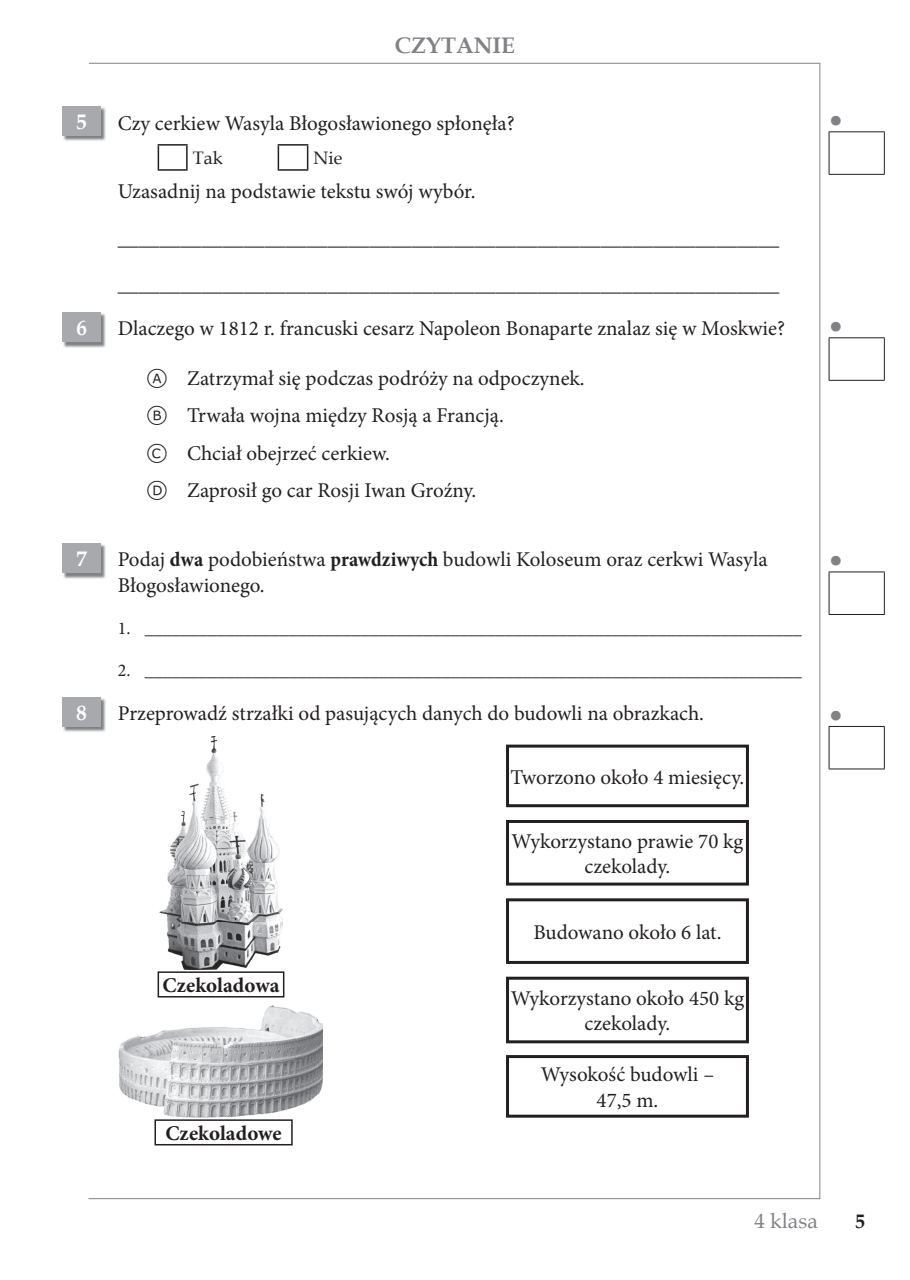
<style>
.page{position:relative;width:910px;height:1280px;background:#fff}
.page>*{position:absolute;margin:0;border:0;box-sizing:border-box;transform-origin:0 0}
.t1{font:700 22.5px "Book Antiqua";color:#808285}
.t2{font:22.5px "Arial";color:#808285}
.t3{font:21px/25.2px "Minion Pro";color:#231f20;text-align:center}
.t4{font:700 21px "Minion Pro";color:#231f20}
.t5{font:21px "Book Antiqua";color:#808285}
.t6{font:700 21px "Book Antiqua";color:#fff}
.t7{font:700 19.5px "Book Antiqua";color:#231f20}
.t8{font:18px "Minion Pro";color:#231f20}
.t9{font:18px "Book Antiqua";color:#231f20}
.s1{font-family:"TIMSS options";font-size:24px}
.s2{font-weight:700;font-stretch:condensed}
</style>
<div class="page">
<hr style="left:89px;top:63px;width:731px;height:1px;background:#808285">
<hr style="left:819px;top:63px;width:1px;height:1136px;background:#808285">
<hr style="left:88px;top:1198px;width:732px;height:1px;background:#808285">
<img style="left:63px;top:107px;width:43px;height:34px">
<div style="left:63px;top:106px;width:38px;height:30px;background:#a8a9ad"></div>
<svg style="left:158px;top:146px;width:1px;height:23px"></svg>
<hr style="left:158px;top:144px;width:30px;height:2px;background:#231f20">
<hr style="left:158px;top:169px;width:30px;height:2px;background:#231f20">
<hr style="left:186px;top:146px;width:2px;height:23px;background:#231f20">
<svg style="left:278px;top:146px;width:1px;height:23px"></svg>
<hr style="left:278px;top:144px;width:30px;height:2px;background:#231f20">
<hr style="left:278px;top:169px;width:30px;height:2px;background:#231f20">
<svg style="left:307px;top:146px;width:1px;height:23px"></svg>
<hr style="left:829px;top:131px;width:56px;height:1px;background:#231f20">
<hr style="left:829px;top:132px;width:1px;height:42px;background:#231f20">
<hr style="left:884px;top:132px;width:1px;height:42px;background:#231f20">
<hr style="left:829px;top:174px;width:56px;height:1px;background:#231f20">
<img style="left:63px;top:313px;width:43px;height:35px">
<div style="left:63px;top:313px;width:38px;height:29px;background:#a8a9ad"></div>
<hr style="left:829px;top:337px;width:56px;height:1px;background:#231f20">
<hr style="left:829px;top:338px;width:1px;height:42px;background:#231f20">
<hr style="left:884px;top:338px;width:1px;height:42px;background:#231f20">
<hr style="left:829px;top:380px;width:56px;height:1px;background:#231f20">
<img style="left:63px;top:544px;width:43px;height:35px">
<div style="left:63px;top:543px;width:38px;height:30px;background:#a8a9ad"></div>
<hr style="left:829px;top:572px;width:56px;height:1px;background:#231f20">
<hr style="left:829px;top:572px;width:1px;height:42px;background:#231f20">
<hr style="left:884px;top:572px;width:1px;height:42px;background:#231f20">
<hr style="left:829px;top:614px;width:56px;height:1px;background:#231f20">
<img style="left:159px;top:736px;width:124px;height:233px">
<img style="left:63px;top:698px;width:43px;height:34px">
<div style="left:63px;top:697px;width:38px;height:30px;background:#a8a9ad"></div>
<div style="left:506px;top:745px;width:243px;height:62px;border:3px solid #231f20"></div>
<div style="left:506px;top:820px;width:243px;height:65px;border:3px solid #231f20"></div>
<div style="left:506px;top:898px;width:243px;height:66px;border:3px solid #231f20"></div>
<div style="left:506px;top:977px;width:243px;height:66px;border:3px solid #231f20"></div>
<div style="left:506px;top:1055px;width:243px;height:63px;border:3px solid #231f20"></div>
<div style="left:158px;top:971px;width:126px;height:26px;border:2px solid #231f20"></div>
<img style="left:119px;top:1006px;width:204px;height:112px">
<div style="left:154px;top:1119px;width:139px;height:26px;border:2px solid #231f20"></div>
<hr style="left:829px;top:726px;width:56px;height:1px;background:#231f20">
<hr style="left:829px;top:727px;width:1px;height:42px;background:#231f20">
<hr style="left:884px;top:727px;width:1px;height:42px;background:#231f20">
<hr style="left:829px;top:769px;width:56px;height:1px;background:#231f20">
<p class="t1" style="left:395px;top:30px;width:122px">CZYTANIE</p>
<p class="t6" style="left:76px;top:107px;width:12px">5</p>
<p class="t3" style="left:118px;top:110px;width:398px">Czy cerkiew Wasyla Błogosławionego spłonęła?</p>
<p class="t9" style="left:193px;top:145px;width:32px">Tak</p>
<p class="t9" style="left:314px;top:145px;width:30px">Nie</p>
<p class="t3" style="left:118px;top:179px;width:359px">Uzasadnij na podstawie tekstu swój wybór.</p>
<p class="t3" style="left:118px;top:226px;width:663px">_______________________________________________________________</p>
<p class="t3" style="left:118px;top:272px;width:663px">_______________________________________________________________</p>
<p class="t2" style="left:829px;top:104px;width:15px">●</p>
<p class="t3" style="left:118px;top:316px;width:669px">Dlaczego w 1812 r. francuski cesarz Napoleon Bonaparte znalaz się w Moskwie?</p>
<p class="t3" style="left:148px;top:360px;width:439px;line-height:37.3px;text-align:left"><span class="s1">a</span> Zatrzymał się podczas podróży na odpoczynek. <span class="s1">b</span> Trwała wojna między Rosją a Francją.<br><span class="s1">c</span> Chciał obejrzeć cerkiew.<br><span class="s1">d</span> Zaprosił go car Rosji Iwan Groźny.</p>
<p class="t6" style="left:76px;top:314px;width:12px">6</p>
<p class="t2" style="left:829px;top:310px;width:15px">●</p>
<p class="t6" style="left:76px;top:545px;width:12px">7</p>
<p class="t3" style="left:118px;top:547px;width:651px;text-align:left">Podaj <span class="s2">dwa</span> podobieństwa <span class="s2">prawdziwych</span> budowli Koloseum oraz cerkwi Wasyla<br>Błogosławionego.</p>
<p class="t8" style="left:118px;top:616px;width:686px">1. _________________________________________________________________________</p>
<p class="t8" style="left:118px;top:658px;width:686px">2. _________________________________________________________________________</p>
<p class="t6" style="left:76px;top:698px;width:12px">8</p>
<p class="t3" style="left:118px;top:701px;width:588px">Przeprowadź strzałki od pasujących danych do budowli na obrazkach.</p>
<p class="t3" style="left:511px;top:764px;width:235px">Tworzono około 4 miesięcy.</p>
<p class="t3" style="left:511px;top:829px;width:233px">Wykorzystano prawie 70 kg czekolady.</p>
<p class="t4" style="left:162px;top:970px;width:118px">Czekoladowa</p>
<p class="t4" style="left:165px;top:1118px;width:118px">Czekoladowe</p>
<p class="t3" style="left:533px;top:919px;width:190px">Budowano około 6 lat.</p>
<p class="t3" style="left:511px;top:986px;width:235px">Wykorzystano około 450 kg czekolady.</p>
<p class="t3" style="left:541px;top:1062px;width:175px">Wysokość budowli –<br>47,5 m.</p>
<p class="t2" style="left:829px;top:544px;width:15px">●</p>
<p class="t2" style="left:829px;top:699px;width:15px">●</p>
<p class="t5" style="left:754px;top:1207px;width:65px">4 klasa</p>
<p class="t7" style="left:856px;top:1208px;width:11px">5</p>
</div>
